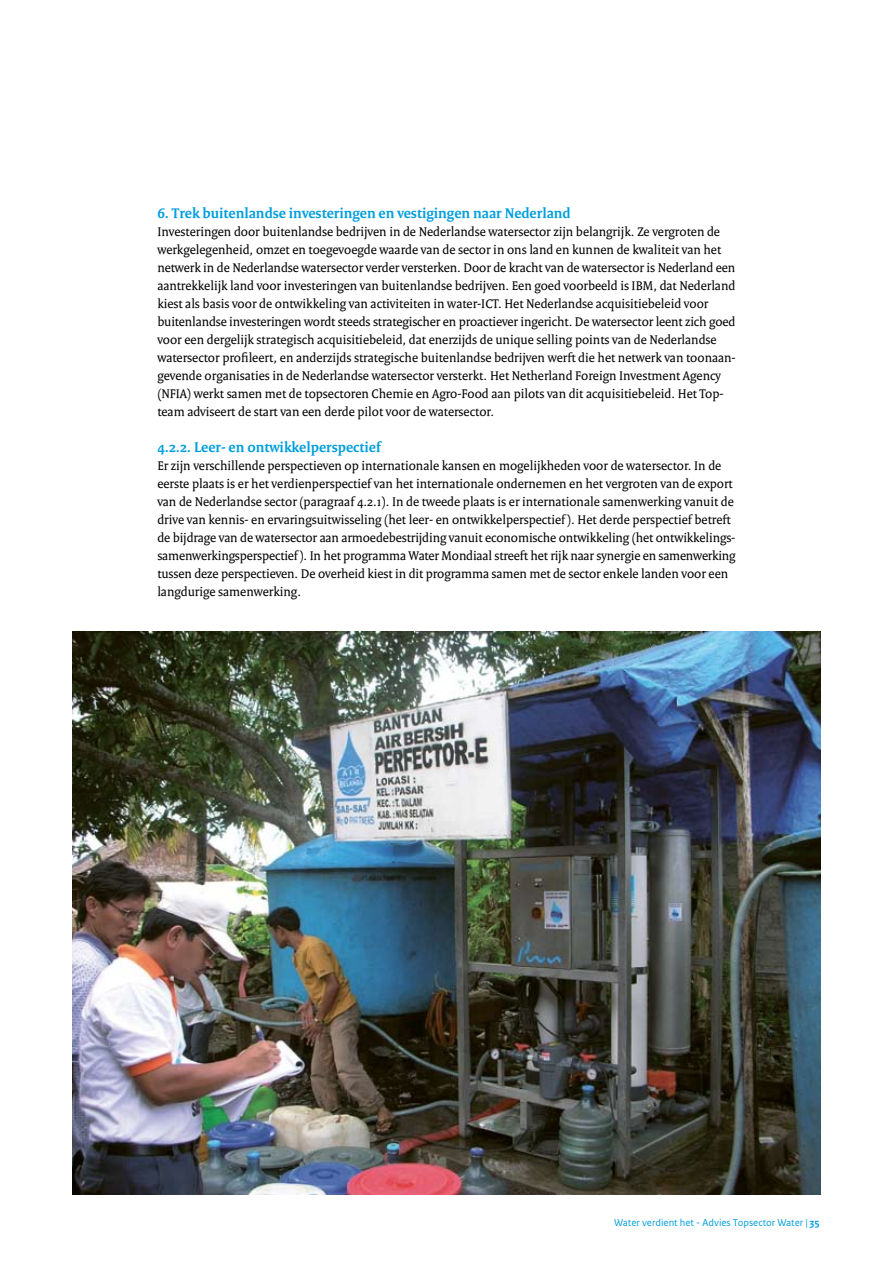
<style>
.page{position:relative;width:893px;height:1263px;background:#fff}
.page>*{position:absolute;margin:0;border:0;box-sizing:border-box;transform-origin:0 0}
.t1{font:700 15px "Rijksoverheid Serif";color:#009ede}
.t2{font:13.5px/18px "Rijksoverheid Serif";color:#000}
.t3{font:10.5px "Rijksoverheid Sans Text";color:#009ede}
.s1{font-weight:700}
</style>
<div class="page">
<img style="left:72px;top:631px;width:749px;height:564px">
<p class="t1" style="left:157px;top:204px;width:415px">6. Trek buitenlandse investeringen en vestigingen naar Nederland</p>
<p class="t2" style="left:157px;top:222px;width:580px">Investeringen door buitenlandse bedrijven in de Nederlandse watersector zijn belangrijk. Ze vergroten de werkgelegenheid, omzet en toegevoegde waarde van de sector in ons land en kunnen de kwaliteit van het netwerk in de Nederlandse watersector verder versterken. Door de kracht van de watersector is Nederland een aantrekkelijk land voor investeringen van buitenlandse bedrijven. Een goed voorbeeld is IBM, dat Nederland kiest als basis voor de ontwikkeling van activiteiten in water-ICT. Het Nederlandse acquisitiebeleid voor buitenlandse investeringen wordt steeds strategischer en proactiever ingericht. De watersector leent zich goed voor een dergelijk strategisch acquisitiebeleid, dat enerzijds de unique selling points van de Nederlandse watersector profileert, en anderzijds strategische buitenlandse bedrijven werft die het netwerk van toonaan&shy;gevende organisaties in de Nederlandse watersector versterkt. Het Netherland Foreign Investment Agency (NFIA) werkt samen met de topsectoren Chemie en Agro-Food aan pilots van dit acquisitiebeleid. Het Top&shy;team adviseert de start van een derde pilot voor de watersector.</p>
<p class="t1" style="left:157px;top:438px;width:225px">4.2.2. Leer- en ontwikkelperspectief</p>
<p class="t2" style="left:157px;top:456px;width:580px">Er zijn verschillende perspectieven op internationale kansen en mogelijkheden voor de watersector. In de eerste plaats is er het verdienperspectief van het internationale ondernemen en het vergroten van de export van de Nederlandse sector (paragraaf 4.2.1). In de tweede plaats is er internationale samenwerking vanuit de drive van kennis- en ervaringsuitwisseling (het leer- en ontwikkelperspectief ). Het derde perspectief betreft de bijdrage van de watersector aan armoedebestrijding vanuit economische ontwikkeling (het ontwikkelings&shy;samenwerkingsperspectief ). In het programma Water Mondiaal streeft het rijk naar synergie en samenwerking tussen deze perspectieven. De overheid kiest in dit programma samen met de sector enkele landen voor een langdurige samenwerking.</p>
<p class="t3" style="left:614px;top:1216px;width:207px">Water verdient het - Advies Topsector Water | <span class="s1">35</span></p>
</div>
